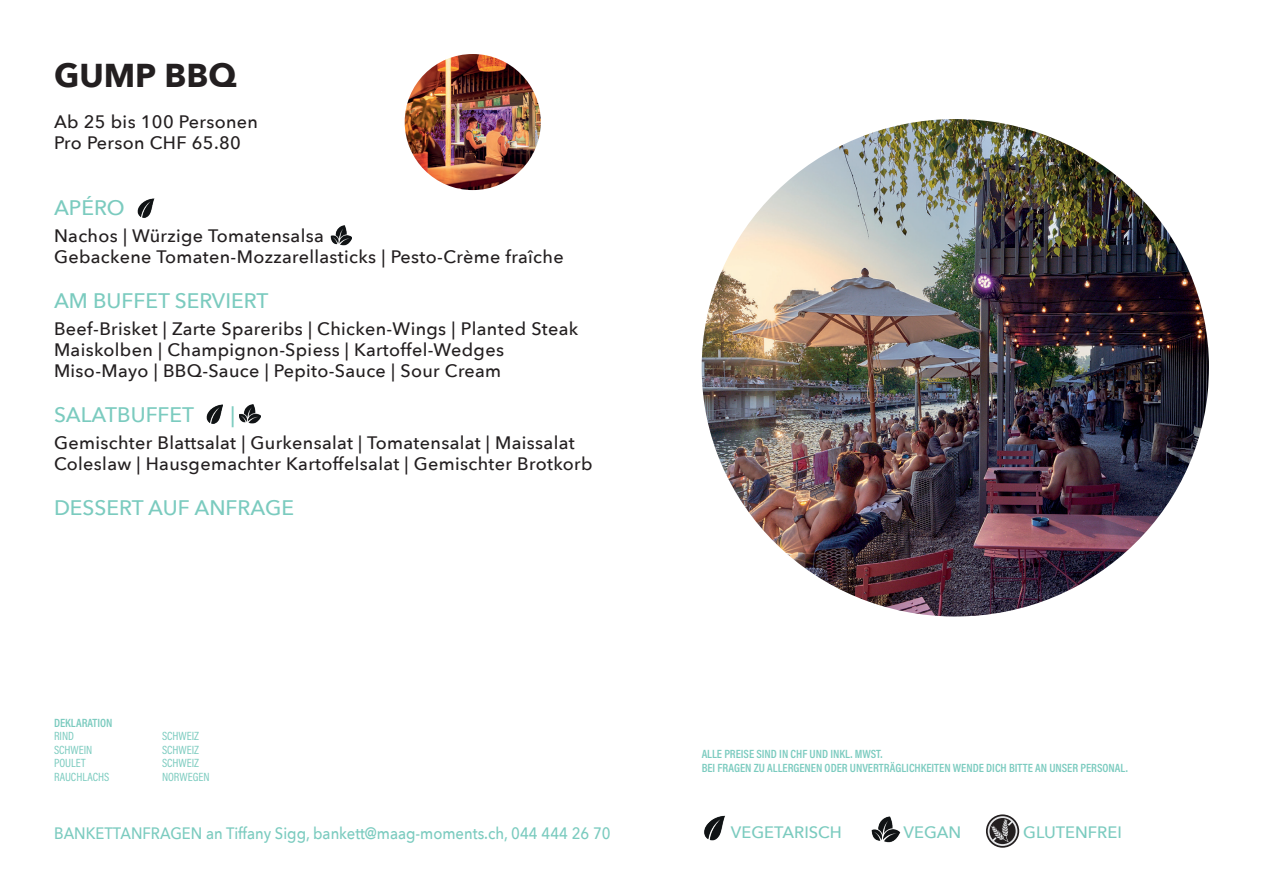
<style>
.page{position:relative;width:1263px;height:893px;background:#fff}
.page>*{position:absolute;margin:0;border:0;box-sizing:border-box;transform-origin:0 0}
.t1{font:700 33px "Avenir Next";color:#231f20}
.t2{font:500 21px "Avenir Next";color:#7bcbbf}
.t3{font:500 18px/21px "Avenir Next";letter-spacing:.02em;color:#231f20}
.t4{font:500 16.5px "Avenir Next";color:#7bcbbf;scale:.9 1}
.t5{font:500 16.5px "Avenir Next";color:#7bcbbf}
.t6{font:600 12px/13.5px "Acumin Pro Cond";color:#7bcbbf}
.t7{font:12px "Acumin Pro Cond";color:#7bcbbf}
</style>
<div class="page">
<img style="left:239px;top:404px;width:22px;height:20px">
<img style="left:206px;top:404px;width:17px;height:20px">
<svg style="left:986px;top:814px;width:33px;height:34px"></svg>
<svg style="left:988px;top:816px;width:29px;height:30px"></svg>
<img style="left:704px;top:815px;width:21px;height:26px">
<img style="left:871px;top:816px;width:30px;height:27px">
<img style="left:702px;top:119px;width:507px;height:497px">
<img style="left:405px;top:54px;width:136px;height:136px;border-radius:68px">
<img style="left:137px;top:198px;width:17px;height:20px">
<img style="left:331px;top:225px;width:21px;height:21px">
<h1 class="t1" style="left:54px;top:47px;width:184px">GUMP BBQ</h1>
<p class="t3" style="left:54px;top:110px;width:206px">Ab 25 bis 100 Personen<br>Pro Person CHF 65.80</p>
<p class="t2" style="left:54px;top:189px;width:72px">APÉRO</p>
<p class="t3" style="left:54px;top:224px;width:511px">Nachos | Würzige Tomatensalsa<br>Gebackene Tomaten-Mozzarellasticks | Pesto-Crème fraîche</p>
<p class="t2" style="left:54px;top:282px;width:216px">AM BUFFET SERVIERT</p>
<p class="t3" style="left:54px;top:317px;width:526px">Beef-Brisket | Zarte Spareribs | Chicken-Wings | Planted Steak<br>Maiskolben | Champignon-Spiess | Kartoffel-Wedges<br>Miso-Mayo | BBQ-Sauce | Pepito-Sauce | Sour Cream</p>
<p class="t2" style="left:54px;top:396px;width:142px">SALATBUFFET</p>
<p class="t2" style="left:230px;top:396px;width:6px">|</p>
<p class="t3" style="left:54px;top:431px;width:540px">Gemischter Blattsalat | Gurkensalat | Tomatensalat | Maissalat<br>Coleslaw | Hausgemachter Kartoffelsalat | Gemischter Brotkorb</p>
<p class="t2" style="left:54px;top:489px;width:241px">DESSERT AUF ANFRAGE</p>
<p class="t6" style="left:54px;top:716px;width:60px">DEKLARATION</p>
<p class="t7" style="left:54px;top:728px;width:22px">RIND</p>
<p class="t7" style="left:162px;top:728px;width:39px">SCHWEIZ</p>
<p class="t7" style="left:54px;top:742px;width:40px">SCHWEIN</p>
<p class="t7" style="left:162px;top:742px;width:39px">SCHWEIZ</p>
<p class="t7" style="left:54px;top:755px;width:33px">POULET</p>
<p class="t7" style="left:162px;top:755px;width:39px">SCHWEIZ</p>
<p class="t7" style="left:54px;top:769px;width:57px">RAUCHLACHS</p>
<p class="t7" style="left:162px;top:769px;width:49px">NORWEGEN</p>
<p class="t6" style="left:702px;top:747px;width:428px">ALLE PREISE SIND IN CHF UND INKL. MWST.<br>BEI FRAGEN ZU ALLERGENEN ODER UNVERTRÄGLICHKEITEN WENDE DICH BITTE AN UNSER PERSONAL.</p>
<p class="t4" style="left:54px;top:819px;width:620px">BANKETTANFRAGEN an Tiffany Sigg, bankett@maag-moments.ch, 044 444 26 70</p>
<p class="t5" style="left:731px;top:819px;width:113px">VEGETARISCH</p>
<p class="t5" style="left:903px;top:819px;width:59px">VEGAN</p>
<p class="t5" style="left:1023px;top:819px;width:100px">GLUTENFREI</p>
</div>
